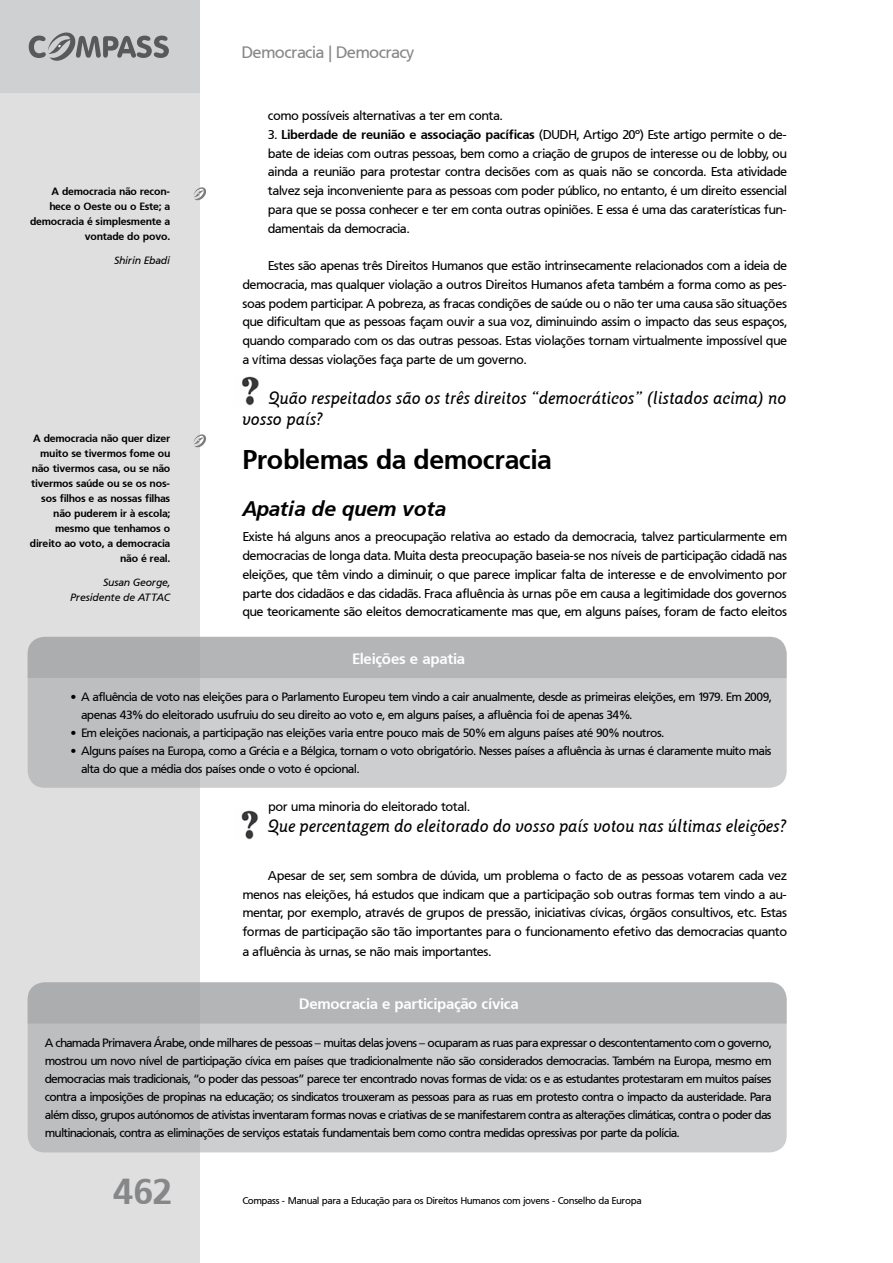
<style>
.page{position:relative;width:893px;height:1263px;background:#fff}
.page>*{position:absolute;margin:0;border:0;box-sizing:border-box;transform-origin:0 0}
.t1{font:700 36px "Frutiger PFL";color:#868789}
.t2{font:700 27px "Frutiger PFL";color:#000}
.t3{font:italic 700 21px "Frutiger PFL";color:#000}
.t4{font:italic 18px/21px "Goudy Sn Md PFL";color:#000}
.t5{font:16.5px "Frutiger PFL";color:#868789}
.t6{font:700 15px "Frutiger PFL";color:#fff}
.t7{font:12.75px/18.8px "Frutiger PFL";color:#000;text-align:justify}
.t8{font:12px/18px "Frutiger PFL";letter-spacing:-.01em;color:#000}
.t9{font:700 10.5px/15px "Frutiger PFL";color:#000;text-align:right}
.t10{font:italic 10.5px/15px "Frutiger PFL";letter-spacing:.005em;color:#000;text-align:right}
.t11{font:9.75px "Frutiger PFL";color:#000}
.s1{font-weight:700}
.s2{font-family:"Frutiger LT Std"}
.s3{font-family:"Frutiger"}
</style>
<div class="page">
<div style="left:0;top:0;width:200px;height:1263px;background:#dfdfe0"></div>
<div style="left:0;top:0;width:200px;height:93px;background:#cfd0d1"></div>
<svg style="left:29px;top:32px;width:140px;height:29px"></svg>
<img style="left:241px;top:376px;width:18px;height:29px">
<img style="left:241px;top:810px;width:18px;height:29px">
<svg style="left:758px;top:820px;width:7px;height:12px"></svg>
<div style="left:28px;top:637px;width:759px;height:151px;background:linear-gradient(to right,#c1c2c3,#d2d3d4);border-radius:17px"></div>
<div style="left:28px;top:637px;width:759px;height:41px;background:#b4b5b7"></div>
<svg style="left:194px;top:434px;width:12px;height:13px"></svg>
<div style="left:28px;top:982px;width:759px;height:170px;background:linear-gradient(to right,#c1c2c3,#d2d3d4);border-radius:17px"></div>
<div style="left:28px;top:982px;width:759px;height:41px;background:#b4b5b7"></div>
<svg style="left:194px;top:187px;width:12px;height:13px"></svg>
<p class="t9" style="left:30px;top:184px;width:142px">A democracia não recon&shy;hece o Oeste ou o Este; a democracia é simplesmente a vontade do povo.</p>
<p class="t10" style="left:114px;top:253px;width:58px">Shirin Ebadi</p>
<p class="t9" style="left:30px;top:431px;width:142px">A democracia não quer dizer muito se tivermos fome ou não tivermos casa, ou se não tivermos saúde ou se os nos&shy;sos filhos e as nossas filhas não puderem ir à escola; mesmo que tenhamos o direito ao voto, a democracia não é real.</p>
<p class="t10" style="left:70px;top:575px;width:102px">Susan George,<br>Presidente de ATTAC</p>
<p class="t5" style="left:242px;top:42px;width:174px">Democracia | Democracy</p>
<p class="t7" style="left:268px;top:106px;width:236px">como possíveis alternativas a ter em conta.</p>
<p class="t7" style="left:268px;top:125px;width:520px">3. <span class="s1">Liberdade de reunião e associação pacíficas</span> (DUDH, Artigo 20º) Este artigo permite o de&shy;bate de ideias com outras pessoas, bem como a criação de grupos de interesse ou de lobby, ou ainda a reunião para protestar contra decis<span class="s2">õ</span>es com as quais não se concorda. Esta atividade talvez seja inconveniente para as pessoas com poder público, no entanto, é um direito essencial para que se possa conhecer e ter em conta outras opini<span class="s2">õ</span>es. E essa é uma das caraterísticas fun&shy;damentais da democracia.</p>
<p class="t7" style="left:242px;top:256px;width:546px;text-indent:26px">Estes são apenas três Direitos Humanos que estão intrinsecamente relacionados com a ideia de democracia, mas qualquer violação a outros Direitos Humanos afeta também a forma como as pes&shy;soas podem participar. A pobreza, as fracas condiç<span class="s2">õ</span>es de saúde ou o não ter uma causa são situaç<span class="s2">õ</span>es que dificultam que as pessoas façam ouvir a sua voz, diminuindo assim o impacto das seus espaços, quando comparado com os das outras pessoas. Estas violaç<span class="s2">õ</span>es tornam virtualmente impossível que a vítima dessas violaç<span class="s2">õ</span>es faça parte de um governo.</p>
<h3 class="t4" style="left:242px;top:387px;width:546px;text-indent:26px">Quão respeitados são os três direitos “democráticos” (listados acima) no vosso país?</h3>
<h2 class="t2" style="left:242px;top:442px;width:310px">Problemas da democracia</h2>
<h3 class="t3" style="left:242px;top:495px;width:205px">Apatia de quem vota</h3>
<p class="t7" style="left:242px;top:528px;width:546px">Existe há alguns anos a preocupação relativa ao estado da democracia, talvez particularmente em democracias de longa data. Muita desta preocupação baseia-se nos níveis de participação cidadã nas eleiç<span class="s2">õ</span>es, que têm vindo a diminuir, o que parece implicar falta de interesse e de envolvimento por parte dos cidadãos e das cidadãs. Fraca afluência às urnas p<span class="s2">õ</span>e em causa a legitimidade dos governos que teoricamente são eleitos democraticamente mas que, em alguns países, foram de facto eleitos</p>
<p class="t6" style="left:352px;top:649px;width:114px">Eleiç<span class="s3">õ</span>es e apatia</p>
<p class="t8" style="left:81px;top:688px;width:692px;text-indent:-11px">• A afluência de voto nas eleiç<span class="s2">õ</span>es para o Parlamento Europeu tem vindo a cair anualmente, desde as primeiras eleiç<span class="s2">õ</span>es, em 1979. Em 2009, apenas 43% do eleitorado usufruiu do seu direito ao voto e, em alguns países, a afluência foi de apenas 34%.</p>
<p class="t8" style="left:70px;top:724px;width:595px">• Em eleiç<span class="s2">õ</span>es nacionais, a participação nas eleiç<span class="s2">õ</span>es varia entre pouco mais de 50% em alguns países até 90% noutros.</p>
<p class="t8" style="left:81px;top:742px;width:692px;text-indent:-11px">• Alguns países na Europa, como a Grécia e a Bélgica, tornam o voto obrigatório. Nesses países a afluência às urnas é claramente muito mais alta do que a média dos países onde o voto é opcional.</p>
<p class="t7" style="left:268px;top:798px;width:203px">por uma minoria do eleitorado total.</p>
<h3 class="t4" style="left:268px;top:816px;width:520px">Que percentagem do eleitorado do vosso país votou nas últimas eleiç es?</h3>
<p class="t7" style="left:242px;top:866px;width:546px;text-indent:26px">Apesar de ser, sem sombra de dúvida, um problema o facto de as pessoas votarem cada vez menos nas eleiç<span class="s2">õ</span>es, há estudos que indicam que a participação sob outras formas tem vindo a au&shy;mentar, por exemplo, através de grupos de pressão, iniciativas cívicas, órgãos consultivos, etc. Estas formas de participação são tão importantes para o funcionamento efetivo das democracias quanto a afluência às urnas, se não mais importantes.</p>
<p class="t6" style="left:299px;top:994px;width:221px">Democracia e participação cívica</p>
<p class="t8" style="left:45px;top:1033px;width:728px;text-align:justify">A chamada Primavera Árabe, onde milhares de pessoas – muitas delas jovens – ocuparam as ruas para expressar o descontentamento com o governo, mostrou um novo nível de participação cívica em países que tradicionalmente não são considerados democracias. Também na Europa, mesmo em democracias mais tradicionais, “o poder das pessoas” parece ter encontrado novas formas de vida: os e as estudantes protestaram em muitos países contra a imposiç<span class="s2">õ</span>es de propinas na educação; os sindicatos trouxeram as pessoas para as ruas em protesto contra o impacto da austeridade. Para além disso, grupos autónomos de ativistas inventaram formas novas e criativas de se manifestarem contra as alteraç<span class="s2">õ</span>es climáticas, contra o poder das multinacionais, contra as eliminaç<span class="s2">õ</span>es de serviços estatais fundamentais bem como contra medidas opressivas por parte da polícia.</p>
<h1 class="t1" style="left:113px;top:1168px;width:59px">462</h1>
<p class="t11" style="left:242px;top:1194px;width:400px">Compass - Manual para a Educação para os Direitos Humanos com jovens - Conselho da Europa</p>
</div>
